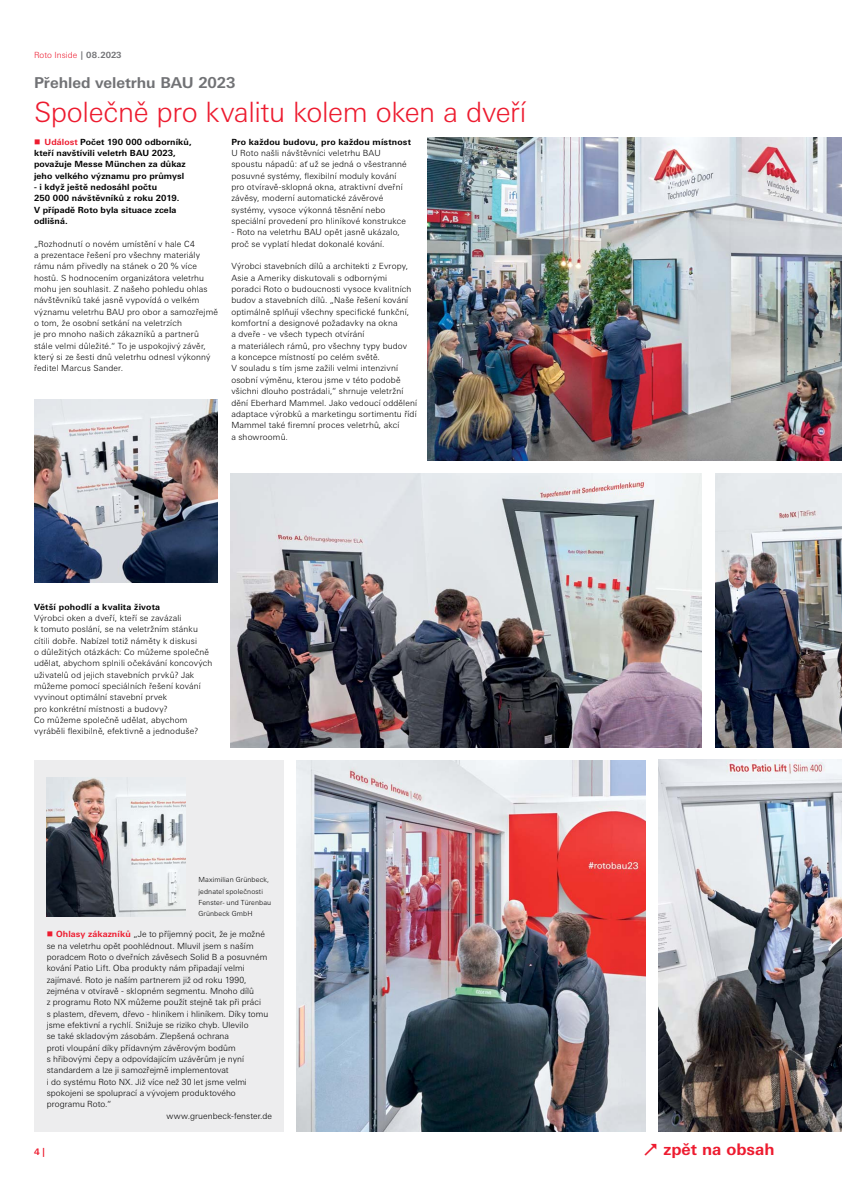
<style>
.page{position:relative;width:842px;height:1191px;background:#fff}
.page>*{position:absolute;margin:0;border:0;box-sizing:border-box;transform-origin:0 0}
.t1{font:300 28px "Univers Next W1 G";letter-spacing:-.01em;color:#ed1b2f}
.t2{font:700 16px "Univers Next W1 G";color:#ed1b2f}
.t3{font:700 15px "Univers Next W1 G";letter-spacing:-.005em;color:#717275}
.t4{font:700 9px "Univers Next W1 G";color:#ed1b2f}
.t5{font:300 8.5px/11.3px "Univers Next W1 G";letter-spacing:.015em;color:#000}
.t6{font:700 8.5px/11.3px "Univers Next W1 G";letter-spacing:.01em;color:#000}
.t7{font:300 8.5px "Univers Next W1 G";color:#ed1b2f}
.t8{font:300 7px/11.3px "Univers Next W1 G";letter-spacing:.015em;color:#000}
.s1{font-weight:700;color:#717275}
.s2{color:#ed1b2f}
.s3{font-weight:700;color:#ed1b2f}
</style>
<div class="page">
<div style="left:34px;top:760px;width:249px;height:371px;background:#ededee"></div>
<img style="left:427px;top:137px;width:415px;height:324px">
<img style="left:658px;top:760px;width:184px;height:371px">
<img style="left:230px;top:473px;width:472px;height:274px">
<img style="left:715px;top:473px;width:127px;height:274px">
<img style="left:47px;top:777px;width:139px;height:139px">
<img style="left:35px;top:400px;width:183px;height:183px">
<img style="left:296px;top:760px;width:349px;height:371px">
<p class="t7" style="left:34px;top:50px;width:89px">Roto Inside <span class="s1">| 08.2023</span></p>
<h3 class="t3" style="left:34px;top:74px;width:203px">Přehled veletrhu BAU 2023</h3>
<h1 class="t1" style="left:34px;top:96px;width:494px">Společně pro kvalitu kolem oken a dveří</h1>
<p class="t6" style="left:34px;top:136px;width:159px;text-indent:11px"><span class="s2">Událost</span> Počet 190 000 odborníků, kteří navštívili veletrh BAU 2023, považuje Messe München za důkaz jeho velkého významu pro průmysl</p>
<p class="t6" style="left:34px;top:181px;width:147px">- i když ještě nedosáhl počtu<br>250 000 návštěvníků z roku 2019.<br>V případě Roto byla situace zcela odlišná.</p>
<p class="t5" style="left:34px;top:238px;width:186px">„Rozhodnutí o novém umístění v hale C4<br>a prezentace řešení pro všechny materiály rámu nám přivedly na stánek o 20 % více hostů. S hodnocením organizátora veletrhu mohu jen souhlasit. Z našeho pohledu ohlas návštěvníků také jasně vypovídá o velkém významu veletrhu BAU pro obor a samozřejmě o tom, že osobní setkání na veletrzích<br>je pro mnoho našich zákazníků a partnerů stále velmi důležité.“ To je uspokojivý závěr, který si ze šesti dnů veletrhu odnesl výkonný ředitel Marcus Sander.</p>
<p class="t6" style="left:231px;top:136px;width:181px">Pro každou budovu, pro každou místnost</p>
<p class="t5" style="left:231px;top:147px;width:177px">U Roto našli návštěvníci veletrhu BAU spoustu nápadů: ať už se jedná o všestranné posuvné systémy, flexibilní moduly kování pro otvíravě-sklopná okna, atraktivní dveřní závěsy, moderní automatické závěrové systémy, vysoce výkonná těsnění nebo speciální provedení pro hliníkové konstrukce</p>
<p class="t5" style="left:231px;top:227px;width:170px">- Roto na veletrhu BAU opět jasně ukázalo, proč se vyplatí hledat dokonalé kování.</p>
<p class="t5" style="left:231px;top:261px;width:187px">Výrobci stavebních dílů a architekti z Evropy, Asie a Ameriky diskutovali s odbornými poradci Roto o budoucnosti vysoce kvalitních budov a stavebních dílů. „Naše řešení kování optimálně splňují všechny specifické funkční, komfortní a designové požadavky na okna<br>a dveře - ve všech typech otvírání<br>a materiálech rámů, pro všechny typy budov<br>a koncepce místností po celém světě.<br>V souladu s tím jsme zažili velmi intenzivní osobní výměnu, kterou jsme v této podobě všichni dlouho postrádali,“ shrnuje veletržní dění Eberhard Mammel. Jako vedoucí oddělení adaptace výrobků a marketingu sortimentu řídí Mammel také firemní proces veletrhů, akcí<br>a showroomů.</p>
<p class="t6" style="left:34px;top:601px;width:128px">Větší pohodlí a kvalita života</p>
<p class="t5" style="left:34px;top:612px;width:180px">Výrobci oken a dveří, kteří se zavázali<br>k tomuto poslání, se na veletržním stánku cítili dobře. Nabízel totiž náměty k diskusi<br>o důležitých otázkách: Co můžeme společně udělat, abychom splnili očekávání koncových uživatelů od jejich stavebních prvků? Jak můžeme pomocí speciálních řešení kování vyvinout optimální stavební prvek<br>pro konkrétní místnosti a budovy?<br>Co můžeme společně udělat, abychom vyráběli flexibilně, efektivně a jednoduše?</p>
<p class="t8" style="left:198px;top:874px;width:74px">Maximilian Grünbeck, jednatel společnosti<br>Fenster- und Türenbau<br>Grünbeck GmbH</p>
<p class="t5" style="left:56px;top:928px;width:210px"><span class="s3">Ohlasy zákazníků</span> „Je to příjemný pocit, že je možné</p>
<p class="t5" style="left:47px;top:939px;width:208px">se na veletrhu opět poohlédnout. Mluvil jsem s naším</p>
<p class="t5" style="left:47px;top:951px;width:222px">poradcem Roto o dveřních závěsech Solid B a posuvném</p>
<p class="t5" style="left:47px;top:962px;width:199px">kování Patio Lift. Oba produkty nám připadají velmi</p>
<p class="t5" style="left:47px;top:973px;width:201px">zajímavé. Roto je naším partnerem již od roku 1990,</p>
<p class="t5" style="left:47px;top:985px;width:209px">zejména v otvíravě - sklopném segmentu. Mnoho dílů</p>
<p class="t5" style="left:47px;top:996px;width:216px">z programu Roto NX můžeme použít stejně tak při práci</p>
<p class="t5" style="left:47px;top:1008px;width:223px">s plastem, dřevem, dřevo - hliníkem i hliníkem. Díky tomu</p>
<p class="t5" style="left:47px;top:1019px;width:203px">jsme efektivní a rychlí. Snižuje se riziko chyb. Ulevilo</p>
<p class="t5" style="left:47px;top:1030px;width:184px">se také skladovým zásobám. Zlepšená ochrana</p>
<p class="t5" style="left:47px;top:1042px;width:191px">proti vloupání díky přídavným závěrovým bodům</p>
<p class="t5" style="left:47px;top:1053px;width:199px">s hřibovými čepy a odpovídajícím uzávěrům je nyní</p>
<p class="t5" style="left:47px;top:1064px;width:183px">standardem a lze ji samozřejmě implementovat</p>
<p class="t5" style="left:47px;top:1076px;width:202px">i do systému Roto NX. Již více než 30 let jsme velmi</p>
<p class="t5" style="left:47px;top:1087px;width:191px">spokojeni se spoluprací a vývojem produktového</p>
<p class="t5" style="left:47px;top:1098px;width:66px">programu Roto.“</p>
<p class="t5" style="left:167px;top:1110px;width:107px">www.gruenbeck-fenster.de</p>
<p class="t4" style="left:34px;top:1146px;width:12px">4 |</p>
<h2 class="t2" style="left:663px;top:1139px;width:113px">zpět na obsah</h2>
</div>
